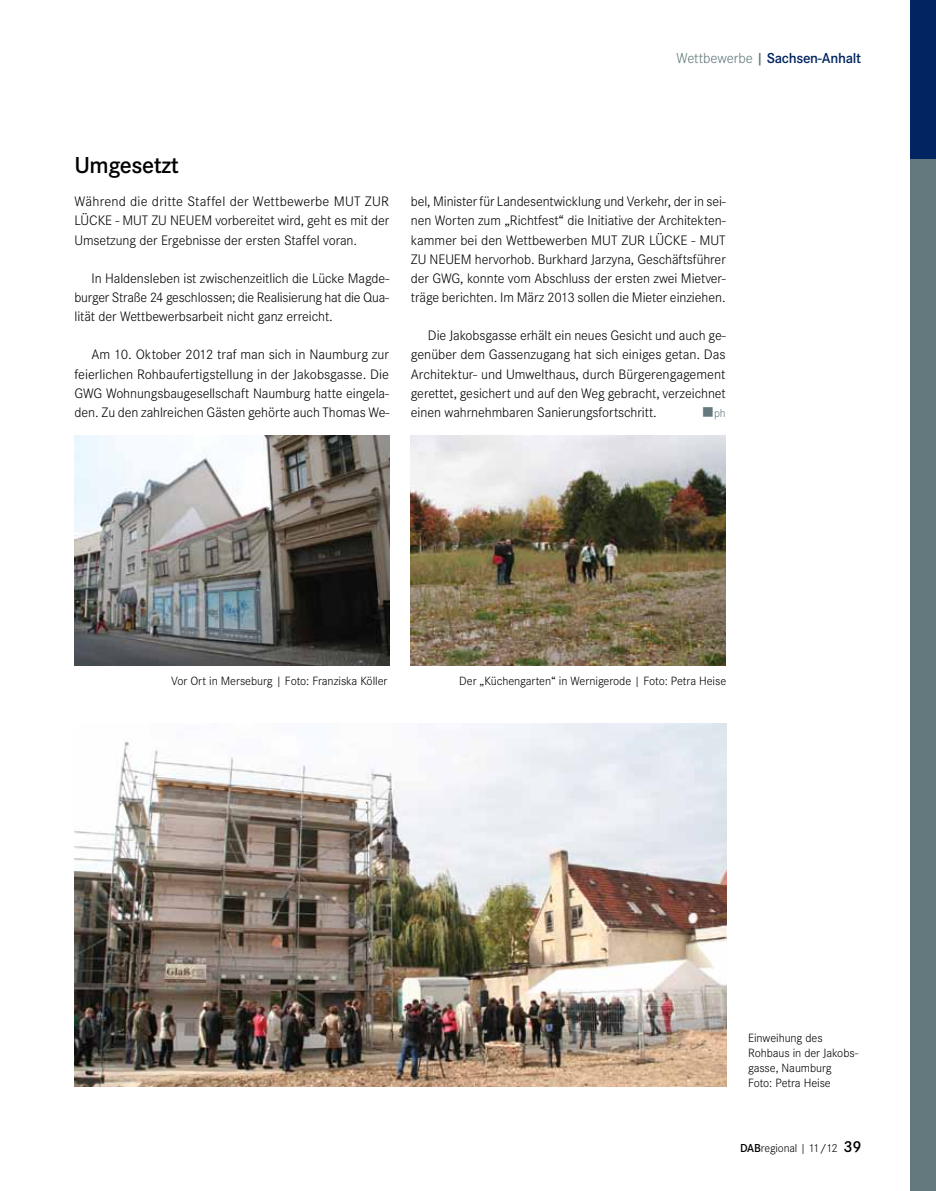
<style>
.page{position:relative;width:936px;height:1191px;background:#fff}
.page>*{position:absolute;margin:0;border:0;box-sizing:border-box;transform-origin:0 0}
.t1{font:600 24px "Corporate S";letter-spacing:-.015em;color:#000}
.t2{font:600 15px "Corporate S";letter-spacing:-.02em;color:#002561}
.t3{font:300 14.25px/19.2px "Corporate S";letter-spacing:-.005em;color:#000;text-align:justify}
.t4{font:300 12.45px/15px "Corporate S";letter-spacing:-.005em;color:#000}
.t5{font:300 12px "Corporate S";letter-spacing:-.01em;color:#000}
.t6{font:300 12px "Corporate S";color:#63797d}
.s1{font-weight:300;color:#fff}
.s2{font-weight:300;color:#63797d}
.s3{color:#63797d}
.s4{font-weight:600}
.s5{font-weight:600;font-size:16.5px}
</style>
<div class="page">
<div style="left:910px;top:0;width:25px;height:1191px;background:#63797d"></div>
<div style="left:910px;top:0;width:25px;height:158px;background:#002561"></div>
<img style="left:74px;top:723px;width:652px;height:363px">
<img style="left:74px;top:436px;width:315px;height:229px">
<img style="left:411px;top:436px;width:314px;height:229px">
<p class="t2" style="left:606px;top:49px;width:256px"><span class="s1">Seitenthem</span> <span class="s2">Wettbewerbe</span> <span class="s3">|</span> Sachsen-Anhalt</p>
<p class="t1" style="left:74px;top:151px;width:106px">Umgesetzt</p>
<p class="t3" style="left:74px;top:192px;width:316px">Während die dritte Staffel der Wettbewerbe MUT ZUR LÜCKE - MUT ZU NEUEM vorbereitet wird, geht es mit der Umsetzung der Ergebnisse der ersten Staffel voran.</p>
<p class="t3" style="left:74px;top:269px;width:316px;text-indent:17px">In Haldensleben ist zwischenzeitlich die Lücke Magde&shy;burger Straße 24 geschlossen; die Realisierung hat die Qua&shy;lität der Wettbewerbsarbeit nicht ganz erreicht.</p>
<p class="t3" style="left:74px;top:345px;width:316px;text-indent:17px">Am 10. Oktober 2012 traf man sich in Naumburg zur feierlichen Rohbaufertigstellung in der Jakobsgasse. Die GWG Wohnungsbaugesellschaft Naumburg hatte eingela&shy;den. Zu den zahlreichen Gästen gehörte auch Thomas We-</p>
<p class="t3" style="left:411px;top:192px;width:316px">bel, Minister für Landesentwicklung und Verkehr, der in sei&shy;nen Worten zum „Richtfest“ die Initiative der Architekten&shy;kammer bei den Wettbewerben MUT ZUR LÜCKE - MUT ZU NEUEM hervorhob. Burkhard Jarzyna, Geschäftsführer der GWG, konnte vom Abschluss der ersten zwei Mietver&shy;träge berichten. Im März 2013 sollen die Mieter einziehen.</p>
<p class="t3" style="left:411px;top:326px;width:316px;text-indent:17px">Die Jakobsgasse erhält ein neues Gesicht und auch ge&shy;genüber dem Gassenzugang hat sich einiges getan. Das Architektur- und Umwelthaus, durch Bürgerengagement gerettet, gesichert und auf den Weg gebracht, verzeichnet einen wahrnehmbaren Sanierungsfortschritt.</p>
<p class="t6" style="left:701px;top:406px;width:25px">■ph</p>
<p class="t4" style="left:171px;top:673px;width:218px">Vor Ort in Merseburg | Foto: Franziska Köller</p>
<p class="t4" style="left:459px;top:673px;width:268px">Der „Küchengarten“ in Wernigerode | Foto: Petra Heise</p>
<p class="t4" style="left:748px;top:1030px;width:112px">Einweihung des<br>Rohbaus in der Jakobs&shy;gasse, Naumburg<br>Foto: Petra Heise</p>
<p class="t5" style="left:740px;top:1141px;width:123px"><span class="s4">DAB</span>regional | 11/12 <span class="s5">39</span></p>
</div>
